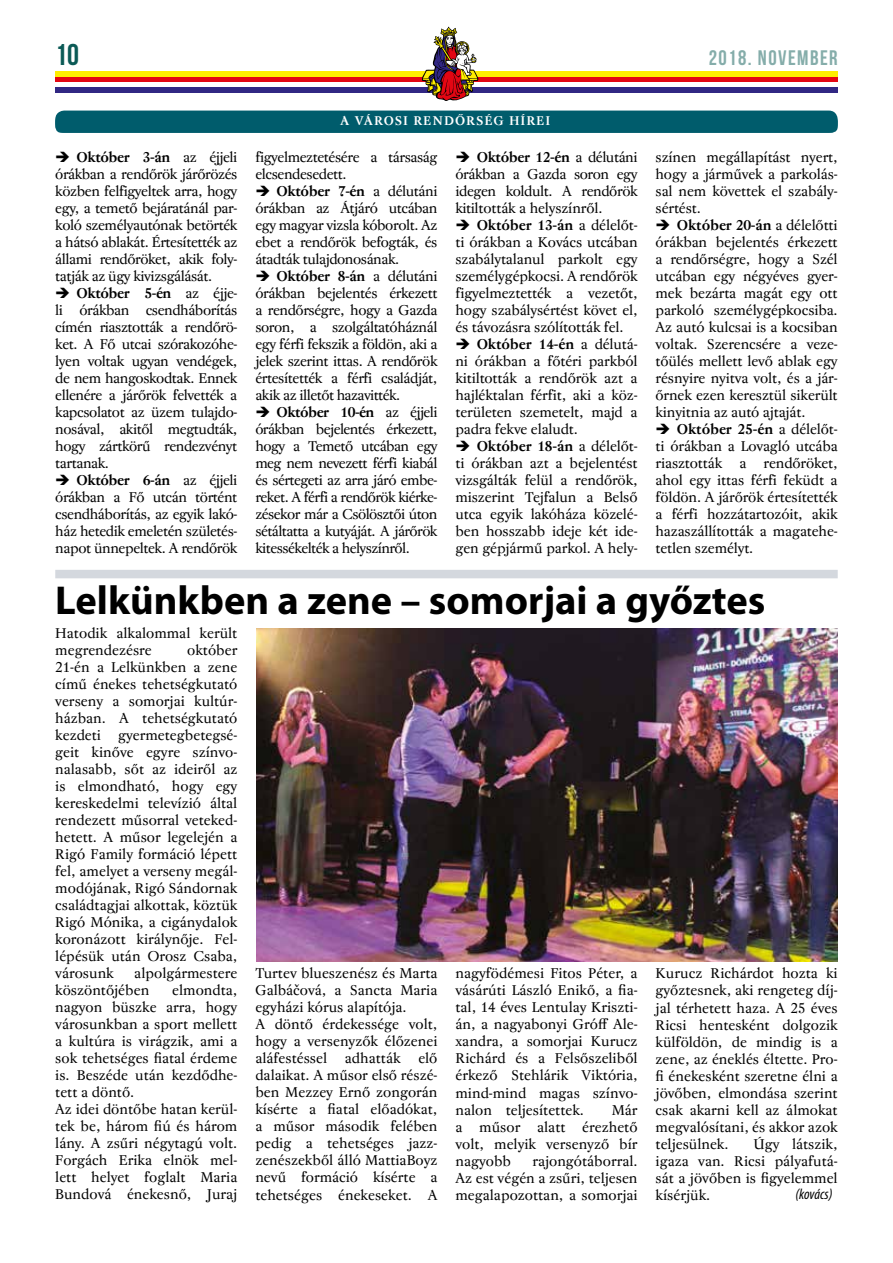
<style>
.page{position:relative;width:893px;height:1263px;background:#fff}
.page>*{position:absolute;margin:0;border:0;box-sizing:border-box;transform-origin:0 0}
.t1{font:700 40.5px "Myriad Pro";color:#000}
.t2{font:30px "Bebas Neue";color:#0b5a56}
.t3{font:21px "Bebas Neue";letter-spacing:.07em;color:#85adaa}
.t4{font:italic condensed 15px "Myriad Pro";letter-spacing:-.01em;color:#000}
.t5{font:14.25px/17px "Regent Pro";color:#000;text-align:justify}
.t6{font:14.25px/17px "Regent Pro";letter-spacing:-.03em;color:#000}
.t7{font:700 12.75px "Regent Pro";letter-spacing:.07em;color:#fff}
.s1{font-weight:700}
</style>
<div class="page">
<div style="left:55px;top:71px;width:783px;height:6px;background:#ffed00"></div>
<div style="left:55px;top:77px;width:783px;height:5px;background:#e30613"></div>
<div style="left:55px;top:87px;width:783px;height:6px;background:#312783"></div>
<svg style="left:422px;top:27px;width:56px;height:74px"></svg>
<div style="left:55px;top:111px;width:783px;height:22px;background:#005c6c;border-radius:9px"></div>
<div style="left:55px;top:116px;width:783px;height:17px;background:#005c6c;border-radius:6px"></div>
<div style="left:55px;top:570px;width:783px;height:8px;background:#d4d8de"></div>
<img style="left:256px;top:628px;width:582px;height:333px">
<h2 class="t2" style="left:55px;top:38px;width:25px">10</h2>
<h3 class="t3" style="left:709px;top:46px;width:131px">2018. NOVEMBER</h3>
<p class="t7" style="left:340px;top:113px;width:212px">A VÁROSI RENDŐRSÉG HÍREI</p>
<p class="t5" style="left:55px;top:148px;width:184px">➔ <span class="s1">Október 3-án</span> az éjjeli órákban a rendőrök járőrözés közben felfigyeltek arra, hogy egy, a temető bejáratánál par&shy;koló személyautónak betörték a hátsó ablakát. Értesítették az állami rendőröket, akik foly&shy;tatják az ügy kivizsgálását.</p>
<p class="t5" style="left:55px;top:285px;width:184px">➔ <span class="s1">Október 5-én</span> az éjje&shy;li órákban csendháborítás címén riasztották a rendőrö&shy;ket. A Fő utcai szórakozóhe&shy;lyen voltak ugyan vendégek, de nem hangoskodtak. Ennek ellenére a járőrök felvették a kapcsolatot az üzem tulajdo&shy;nosával, akitől megtudták, hogy zártkörű rendezvényt tartanak.</p>
<p class="t5" style="left:55px;top:472px;width:184px">➔ <span class="s1">Október 6-án</span> az éjjeli órákban a Fő utcán történt csendháborítás, az egyik lakó&shy;ház hetedik emeletén születés&shy;napot ünnepeltek. A rendőrök</p>
<p class="t6" style="left:255px;top:149px;width:184px">figyelmeztetésére a társaság elcsendesedett.</p>
<p class="t5" style="left:255px;top:183px;width:184px">➔ <span class="s1">Október 7-én</span> a délutáni órákban az Átjáró utcában egy magyar vizsla kóborolt. Az ebet a rendőrök befogták, és átadták tulajdonosának.</p>
<p class="t5" style="left:255px;top:268px;width:184px">➔ <span class="s1">Október 8-án</span> a délutáni órákban bejelentés érkezett a rendőrségre, hogy a Gazda soron, a szolgáltatóháznál egy férfi fekszik a földön, aki a jelek szerint ittas. A rendőrök értesítették a férfi családját, akik az illetőt hazavitték.</p>
<p class="t5" style="left:255px;top:404px;width:184px">➔ <span class="s1">Október 10-én</span> az éjjeli órákban bejelentés érkezett, hogy a Temető utcában egy meg nem nevezett férfi kiabál és sértegeti az arra járó embe&shy;reket. A férfi a rendőrök kiérke&shy;zésekor már a Csölösztői úton sétáltatta a kutyáját. A járőrök kitessékelték a helyszínről.</p>
<p class="t5" style="left:455px;top:149px;width:184px">➔ <span class="s1">Október 12-én</span> a délutáni órákban a Gazda soron egy idegen koldult. A rendőrök kitiltották a helyszínről.</p>
<p class="t5" style="left:455px;top:217px;width:184px">➔ <span class="s1">Október 13-án</span> a délelőt&shy;ti órákban a Kovács utcában szabálytalanul parkolt egy személygépkocsi. A rendőrök figyelmeztették a vezetőt, hogy szabálysértést követ el, és távozásra szólították fel.</p>
<p class="t5" style="left:455px;top:336px;width:184px">➔ <span class="s1">Október 14-én</span> a délutá&shy;ni órákban a főtéri parkból kitiltották a rendőrök azt a hajléktalan férfit, aki a köz&shy;területen szemetelt, majd a padra fekve elaludt.</p>
<p class="t5" style="left:455px;top:438px;width:184px">➔ <span class="s1">Október 18-án</span> a délelőt&shy;ti órákban azt a bejelentést vizsgálták felül a rendőrök, miszerint Tejfalun a Belső utca egyik lakóháza közelé&shy;ben hosszabb ideje két ide&shy;gen gépjármű parkol. A hely-</p>
<p class="t5" style="left:656px;top:149px;width:184px">színen megállapítást nyert, hogy a járművek a parkolás&shy;sal nem követtek el szabály&shy;sértést.</p>
<p class="t5" style="left:656px;top:217px;width:184px">➔ <span class="s1">Október 20-án</span> a délelőtti órákban bejelentés érkezett a rendőrségre, hogy a Szél utcában egy négyéves gyer&shy;mek bezárta magát egy ott parkoló személygépkocsiba.<br>Az autó kulcsai is a kocsiban voltak. Szerencsére a veze&shy;tőülés mellett levő ablak egy résnyire nyitva volt, és a jár&shy;őrnek ezen keresztül sikerült kinyitnia az autó ajtaját.</p>
<p class="t5" style="left:656px;top:421px;width:184px">➔ <span class="s1">Október 25-én</span> a délelőt&shy;ti órákban a Lovagló utcába riasztották a rendőröket, ahol egy ittas férfi feküdt a földön. A járőrök értesítették a férfi hozzátartozóit, akik hazaszállították a magatehe&shy;tetlen személyt.</p>
<h1 class="t1" style="left:55px;top:574px;width:712px">Lelkünkben a zene – somorjai a győztes</h1>
<p class="t5" style="left:55px;top:625px;width:184px">Hatodik alkalommal került megrendezésre</p>
<p class="t5" style="left:55px;top:642px;width:184px;text-indent:132px">október 21-én a Lelkünkben a zene című énekes tehetségkutató verseny a somorjai kultúr&shy;házban. A tehetségkutató kezdeti gyermetegbetegsé&shy;geit kinőve egyre színvo&shy;nalasabb, sőt az ideiről az is elmondható, hogy egy kereskedelmi televízió által rendezett műsorral veteked&shy;hetett. A műsor legelején a Rigó Family formáció lépett fel, amelyet a verseny megál&shy;modójának, Rigó Sándornak családtagjai alkottak, köztük Rigó Mónika, a cigánydalok koronázott királynője. Fel&shy;lépésük után Orosz Csaba, városunk</p>
<p class="t5" style="left:55px;top:965px;width:184px;text-indent:79px">alpolgármestere köszöntőjében</p>
<p class="t5" style="left:255px;top:965px;width:184px;text-align:left">Turtev blueszenész és Marta<br>Galbáčová, a Sancta Maria egyházi kórus alapítója.<br>A döntő érdekessége volt, hogy a versenyzők élőzenei aláfestéssel adhatták elő dalaikat. A műsor első részé&shy;ben Mezzey Ernő zongorán kísérte a fiatal előadókat, a műsor második felében pedig a tehetséges jazz&shy;zenészekből álló MattiaBoyz nevű formáció kísérte a tehetséges énekeseket. A</p>
<p class="t5" style="left:455px;top:965px;width:184px">nagyfödémesi Fitos Péter, a vásárúti László Enikő, a fia&shy;tal, 14 éves Lentulay Kriszti&shy;án, a nagyabonyi Gróff Ale&shy;xandra, a somorjai Kurucz Richárd és a Felsőszeliből érkező Stehlárik Viktória, mind-mind magas színvo&shy;nalon teljesítettek.</p>
<p class="t5" style="left:656px;top:965px;width:184px">Kurucz Richárdot hozta ki győztesnek, aki rengeteg díj&shy;jal térhetett haza. A 25 éves Ricsi hentesként dolgozik külföldön, de mindig is a zene, az éneklés éltette. Pro&shy;fi énekesként szeretne élni a jövőben, elmondása szerint csak akarni kell az álmokat megvalósítani, és akkor azok teljesülnek.</p>
<p class="t5" style="left:55px;top:982px;width:184px;text-align:left;text-indent:117px">elmondta, nagyon büszke arra, hogy városunkban a sport mellett a kultúra is virágzik, ami a sok tehetséges fiatal érdeme is. Beszéde után kezdődhe&shy;tett a döntő.<br>Az idei döntőbe hatan kerül&shy;tek be, három fiú és három lány. A zsűri négytagú volt.<br>Forgách Erika elnök mel&shy;lett helyet foglalt Maria<br>Bundová énekesnő, Juraj</p>
<p class="t5" style="left:455px;top:1101px;width:184px;text-indent:156px">Már a műsor alatt érezhető volt, melyik versenyző bír nagyobb</p>
<p class="t5" style="left:656px;top:1135px;width:184px;text-indent:98px">Úgy látszik, igaza van. Ricsi pályafutá&shy;sát a jövőben is figyelemmel kísérjük.</p>
<p class="t5" style="left:455px;top:1152px;width:184px;text-indent:77px">rajongótáborral.<br>Az est végén a zsűri, teljesen megalapozottan, a somorjai</p>
<p class="t4" style="left:795px;top:1185px;width:39px">(kovács)</p>
</div>
